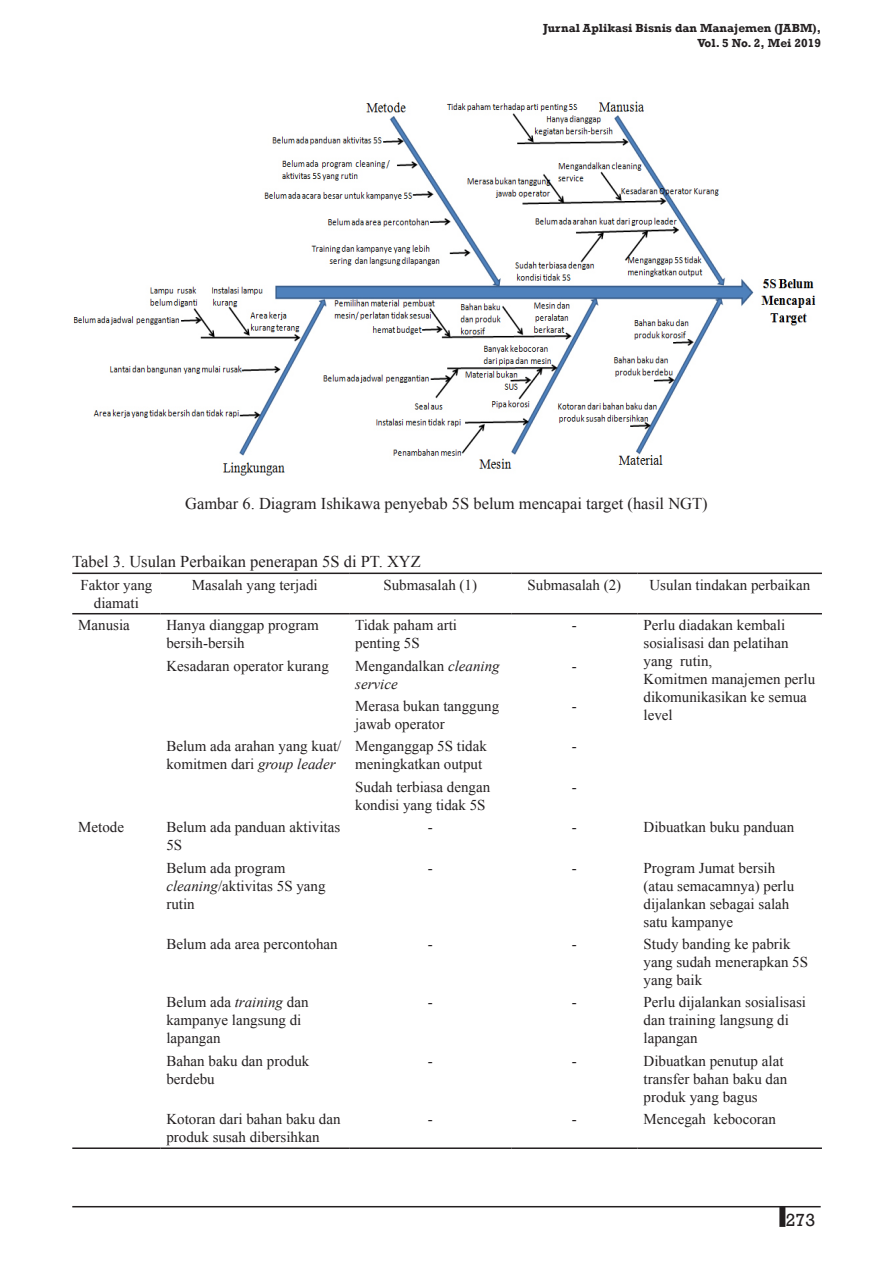
<style>
.page{position:relative;width:893px;height:1263px;background:#fff}
.page>*{position:absolute;margin:0;border:0;box-sizing:border-box;transform-origin:0 0}
.t1{font:18px "Rockwell";color:#231f20}
.t2{font:16.5px "Times New Roman";color:#231f20}
.t3{font:15px/18px "Times New Roman";color:#231f20}
.t4{font:italic 15px/18px "Times New Roman";color:#231f20}
.t5{font:700 12px/15px "Rockwell";color:#231f20;text-align:right}
.s1{font-style:normal}
.s2{font-style:italic}
</style>
<div class="page">
<hr style="left:72px;top:1206px;width:749px;height:1px;background:#231f20">
<div style="left:779px;top:1207px;width:6px;height:20px;background:#231f20"></div>
<img style="left:73px;top:101px;width:743px;height:375px">
<hr style="left:72px;top:572px;width:88px;height:2px;background:#231f20">
<hr style="left:160px;top:572px;width:189px;height:2px;background:#231f20">
<hr style="left:349px;top:572px;width:162px;height:2px;background:#231f20">
<hr style="left:511px;top:572px;width:126px;height:2px;background:#231f20">
<hr style="left:637px;top:572px;width:185px;height:2px;background:#231f20">
<hr style="left:72px;top:613px;width:88px;height:1px;background:#231f20">
<hr style="left:160px;top:613px;width:189px;height:1px;background:#231f20">
<hr style="left:349px;top:613px;width:162px;height:1px;background:#231f20">
<hr style="left:511px;top:613px;width:126px;height:1px;background:#231f20">
<hr style="left:637px;top:613px;width:185px;height:1px;background:#231f20">
<hr style="left:160px;top:1147px;width:189px;height:2px;background:#231f20">
<hr style="left:349px;top:1147px;width:162px;height:2px;background:#231f20">
<hr style="left:511px;top:1147px;width:126px;height:2px;background:#231f20">
<hr style="left:637px;top:1147px;width:185px;height:2px;background:#231f20">
<hr style="left:72px;top:1147px;width:88px;height:2px;background:#231f20">
<p class="t5" style="left:543px;top:20px;width:279px">Jurnal Aplikasi Bisnis dan Manajemen (JABM),<br>Vol. 5 No. 2, Mei 2019</p>
<p class="t2" style="left:185px;top:492px;width:524px">Gambar 6. Diagram Ishikawa penyebab 5S belum mencapai target (hasil NGT)</p>
<p class="t2" style="left:72px;top:550px;width:350px">Tabel 3. Usulan Perbaikan penerapan 5S di PT. XYZ</p>
<p class="t3" style="left:80px;top:575px;width:74px;text-align:center">Faktor yang diamati</p>
<p class="t3" style="left:192px;top:575px;width:127px">Masalah yang terjadi</p>
<p class="t3" style="left:383px;top:575px;width:95px">Submasalah (1)</p>
<p class="t3" style="left:528px;top:575px;width:95px">Submasalah (2)</p>
<p class="t3" style="left:649px;top:575px;width:162px">Usulan tindakan perbaikan</p>
<p class="t3" style="left:78px;top:616px;width:53px">Manusia</p>
<p class="t3" style="left:166px;top:616px;width:154px">Hanya dianggap program bersih-bersih</p>
<p class="t3" style="left:355px;top:616px;width:103px">Tidak paham arti penting 5S</p>
<p class="t3" style="left:572px;top:616px;width:6px">-</p>
<p class="t3" style="left:643px;top:616px;width:173px">Perlu diadakan kembali sosialisasi dan pelatihan yang rutin,<br>Komitmen manajemen perlu dikomunikasikan ke semua level</p>
<p class="t3" style="left:166px;top:656px;width:164px">Kesadaran operator kurang</p>
<p class="t4" style="left:355px;top:656px;width:147px"><span class="s1">Mengandalkan</span> cleaning service</p>
<p class="t3" style="left:572px;top:656px;width:6px">-</p>
<p class="t3" style="left:355px;top:697px;width:146px">Merasa bukan tanggung jawab operator</p>
<p class="t3" style="left:572px;top:697px;width:6px">-</p>
<p class="t3" style="left:166px;top:737px;width:176px">Belum ada arahan yang kuat/ komitmen dari <span class="s2">group leader</span></p>
<p class="t3" style="left:355px;top:737px;width:133px">Menganggap 5S tidak meningkatkan output</p>
<p class="t3" style="left:572px;top:737px;width:6px">-</p>
<p class="t3" style="left:355px;top:777px;width:136px">Sudah terbiasa dengan kondisi yang tidak 5S</p>
<p class="t3" style="left:572px;top:777px;width:6px">-</p>
<p class="t3" style="left:78px;top:818px;width:47px">Metode</p>
<p class="t3" style="left:166px;top:818px;width:175px">Belum ada panduan aktivitas<br>5S</p>
<p class="t3" style="left:428px;top:818px;width:6px">-</p>
<p class="t3" style="left:572px;top:818px;width:6px">-</p>
<p class="t3" style="left:643px;top:818px;width:152px">Dibuatkan buku panduan</p>
<p class="t3" style="left:166px;top:858px;width:161px">Belum ada program <span class="s2">cleaning</span>/aktivitas 5S yang rutin</p>
<p class="t3" style="left:428px;top:858px;width:6px">-</p>
<p class="t3" style="left:572px;top:858px;width:6px">-</p>
<p class="t3" style="left:643px;top:858px;width:152px">Program Jumat bersih (atau semacamnya) perlu dijalankan sebagai salah satu kampanye</p>
<p class="t3" style="left:166px;top:935px;width:173px">Belum ada area percontohan</p>
<p class="t3" style="left:428px;top:935px;width:6px">-</p>
<p class="t3" style="left:572px;top:935px;width:6px">-</p>
<p class="t3" style="left:643px;top:935px;width:166px">Study banding ke pabrik yang sudah menerapkan 5S yang baik</p>
<p class="t3" style="left:166px;top:993px;width:144px">Belum ada <span class="s2">training</span> dan kampanye langsung di lapangan</p>
<p class="t3" style="left:428px;top:993px;width:6px">-</p>
<p class="t3" style="left:572px;top:993px;width:6px">-</p>
<p class="t3" style="left:643px;top:993px;width:164px">Perlu dijalankan sosialisasi dan training langsung di lapangan</p>
<p class="t3" style="left:166px;top:1051px;width:144px">Bahan baku dan produk berdebu</p>
<p class="t3" style="left:428px;top:1051px;width:6px">-</p>
<p class="t3" style="left:572px;top:1051px;width:6px">-</p>
<p class="t3" style="left:643px;top:1051px;width:145px">Dibuatkan penutup alat transfer bahan baku dan produk yang bagus</p>
<p class="t3" style="left:166px;top:1110px;width:176px">Kotoran dari bahan baku dan produk susah dibersihkan</p>
<p class="t3" style="left:428px;top:1110px;width:6px">-</p>
<p class="t3" style="left:572px;top:1110px;width:6px">-</p>
<p class="t3" style="left:643px;top:1110px;width:134px">Mencegah kebocoran</p>
<p class="t1" style="left:786px;top:1209px;width:31px">273</p>
</div>
